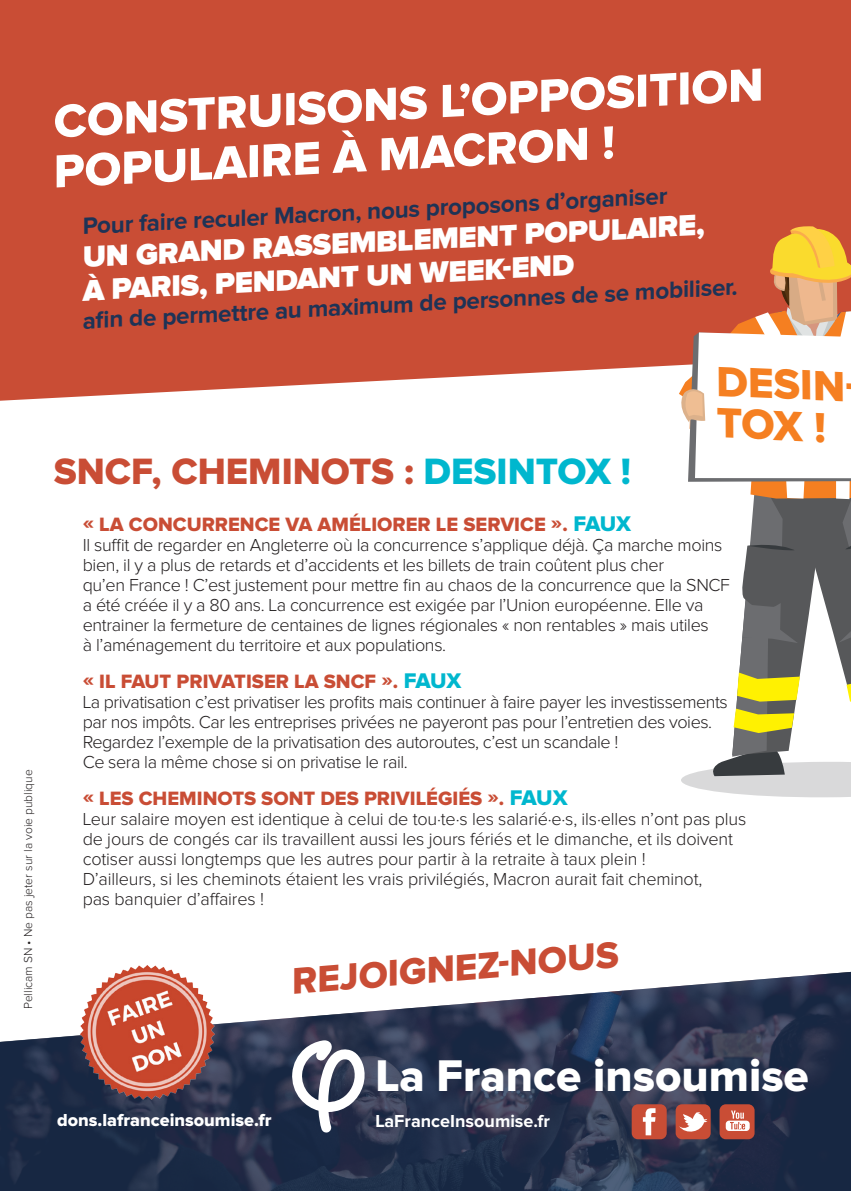
<style>
.page{position:relative;width:851px;height:1191px;background:#fff}
.page>*{position:absolute;margin:0;border:0;box-sizing:border-box;transform-origin:0 0}
.quoi{font:48px/50px "Proxima Nova Extrabld";color:#fff}
.quoi-2{font:46px "Proxima Nova Extrabld";color:#fff}
.quoi-3{font:43.6px/41.6px "Proxima Nova Extrabld";color:#f57f21}
.quoi-4{font:38.2px "Proxima Nova Extrabld";color:#c94d35}
.quoi-5{font:38px "Proxima Nova Extrabld";color:#c94d35}
.txt{font:900 30.6px/33.2px "Proxima Nova";color:#fff}
.txt-2{font:700 24.2px "Proxima Nova";color:#1e3356}
.date{font:20px "Proxima Nova Extrabld";color:#c94d35}
.txt-3{font:300 18px/20px "Proxima Nova";letter-spacing:-.02em;color:#231f20}
.quoi-6{font:18px "Proxima Nova Extrabld";color:#fff}
.quoi-7{font:700 18px "Proxima Nova";color:#fff}
.txt-4{font:300 12px "Proxima Nova";color:#231f20}
.s1{color:#00b7ce}
.s2{font-size:22px;color:#00b7ce}
</style>
<div class="page">
<div style="left:0;top:0;width:850px;height:401px;background:#c94d35"></div>
<svg style="left:0;top:972px;width:850px;height:219px;background:#444e65"></svg>
<svg style="left:291px;top:1040px;width:74px;height:93px"></svg>
<div style="left:631px;top:1104px;width:35px;height:35px;background:#c94d35;border-radius:6px"></div>
<svg style="left:642px;top:1108px;width:13px;height:27px"></svg>
<div style="left:675px;top:1104px;width:35px;height:35px;background:#c94d35;border-radius:6px"></div>
<div style="left:719px;top:1104px;width:35px;height:35px;background:#c94d35;border-radius:6px"></div>
<svg style="left:679px;top:1112px;width:28px;height:20px"></svg>
<svg style="left:725px;top:1110px;width:24px;height:21px"></svg>
<svg style="left:674px;top:215px;width:176px;height:582px"></svg>
<img style="left:79px;top:965px;width:136px;height:134px">
<p class="txt-4" style="left:23px;top:1009px;width:241px;rotate:-90deg">Pellicam SN • Ne pas jeter sur la voie publique</p>
<p class="quoi" style="left:49px;top:99px;width:714px;rotate:-3deg">CONSTRUISONS L’OPPOSITION<br>POPULAIRE À MACRON !</p>
<p class="txt-2" style="left:82px;top:215px;width:587px;rotate:-3deg">Pour faire reculer Macron, nous proposons d’organiser</p>
<p class="txt" style="left:80px;top:242px;width:626px;rotate:-3deg">UN GRAND RASSEMBLEMENT POPULAIRE,<br>À PARIS, PENDANT UN WEEK-END</p>
<p class="txt-2" style="left:82px;top:310px;width:657px;rotate:-3deg">afi n de permettre au maximum de personnes de se mobiliser.</p>
<p class="quoi-3" style="left:718px;top:362px;width:131px;rotate:3deg">DESIN<br>TOX !</p>
<p class="quoi-5" style="left:54px;top:454px;width:578px">SNCF, CHEMINOTS : <span class="s1">DESINTOX !</span></p>
<p class="date" style="left:83px;top:515px;width:549px">« LA CONCURRENCE VA AMÉLIORER LE SERVICE ». <span class="s2">FAUX</span></p>
<p class="txt-3" style="left:83px;top:536px;width:648px">Il suffit de regarder en Angleterre où la concurrence s’applique déjà. Ça marche moins bien, il y a plus de retards et d’accidents et les billets de train coûtent plus cher<br>qu’en France ! C’est justement pour mettre fin au chaos de la concurrence que la SNCF a été créée il y a 80 ans. La concurrence est exigée par l’Union européenne. Elle va entrainer la fermeture de centaines de lignes régionales « non rentables » mais utiles<br>à l’aménagement du territoire et aux populations.</p>
<p class="date" style="left:83px;top:672px;width:380px">« IL FAUT PRIVATISER LA SNCF ». <span class="s2">FAUX</span></p>
<p class="txt-3" style="left:83px;top:693px;width:646px">La privatisation c’est privatiser les profits mais continuer à faire payer les investissements par nos impôts. Car les entreprises privées ne payeront pas pour l’entretien des voies.<br>Regardez l’exemple de la privatisation des autoroutes, c’est un scandale !<br>Ce sera la même chose si on privatise le rail.</p>
<p class="date" style="left:83px;top:789px;width:486px">« LES CHEMINOTS SONT DES PRIVILÉGIÉS ». <span class="s2">FAUX</span></p>
<p class="txt-3" style="left:83px;top:810px;width:665px">Leur salaire moyen est identique à celui de tou·te·s les salarié·e·s, ils·elles n’ont pas plus de jours de congés car ils travaillent aussi les jours fériés et le dimanche, et ils doivent cotiser aussi longtemps que les autres pour partir à la retraite à taux plein !<br>D’ailleurs, si les cheminots étaient les vrais privilégiés, Macron aurait fait cheminot,<br>pas banquier d’affaires !</p>
<p class="quoi-4" style="left:289px;top:964px;width:329px;rotate:-5deg">REJOIGNEZ-NOUS</p>
<p class="quoi-6" style="left:57px;top:1112px;width:216px">dons.lafranceinsoumise.fr</p>
<p class="quoi-2" style="left:375px;top:1054px;width:435px">La France insoumise</p>
<p class="quoi-7" style="left:375px;top:1112px;width:176px">LaFranceInsoumise.fr</p>
</div>
